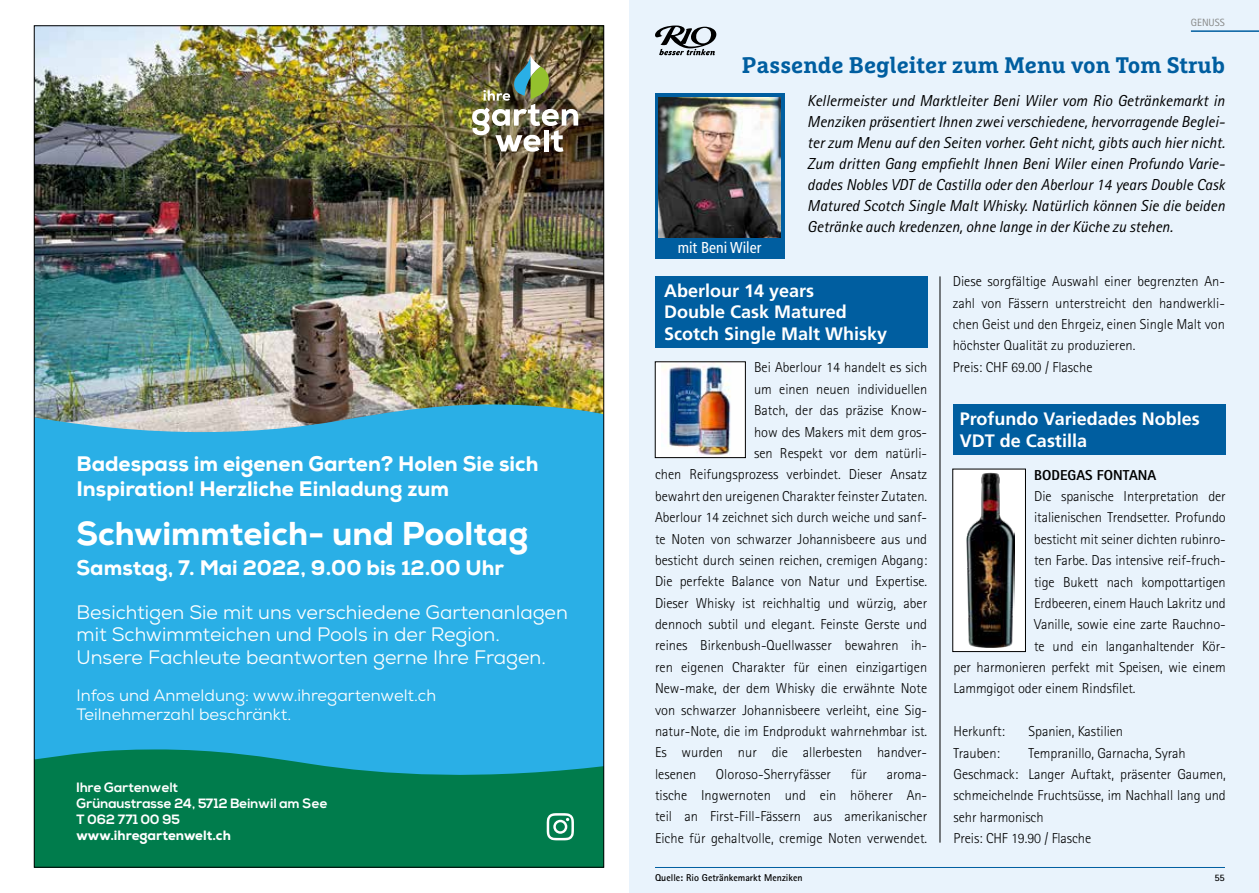
<style>
.page{position:relative;width:1259px;height:893px;background:#fff}
.page>*{position:absolute;margin:0;border:0;box-sizing:border-box;transform-origin:0 0}
.t1{font:800 33px "Nexa";color:#fff}
.t2{font:700 22.5px "Marselis Slab Pro";color:#005ea0}
.t3{font:800 21px/25.2px "Nexa";color:#fff}
.t4{font:19.5px/22.5px "Nexa";color:#fff}
.t5{font:700 18px/21.6px "Frutiger LT Std";color:#fff}
.t6{font:16.5px/19.8px "Nexa";color:#fff}
.t7{font:italic 15.9px/21px "Rotis Sans Serif Std";color:#000;text-align:justify}
.t8{font:condensed 15.75px "Frutiger LT Std";color:#fff}
.t9{font:300 14.4px/21.3px "Rotis Sans Serif Std";color:#000}
.t10{font:800 14.4px "Rotis Sans Serif Std";color:#000}
.t11{font:700 13.5px/16.2px "Nexa";color:#fff}
.t12{font:800 13.5px "Nexa";color:#fff}
.t13{font:10.5px "Rotis Sans Serif Std";color:#868786}
.t14{font:700 9.9px "Rotis Sans Serif Std";color:#000}
</style>
<div class="page">
<div style="left:34px;top:622px;width:570px;height:245px;background:#2aafe6"></div>
<img style="left:36px;top:28px;width:566px;height:373px">
<img style="left:472px;top:55px;width:106px;height:97px">
<svg style="left:36px;top:401px;width:566px;height:221px;background:#34aedf"></svg>
<svg style="left:36px;top:749px;width:566px;height:116px;background:#05825e"></svg>
<svg style="left:547px;top:813px;width:27px;height:27px"></svg>
<div style="left:629px;top:0;width:630px;height:893px;background:#e9f3fc"></div>
<hr style="left:1191px;top:30px;width:68px;height:2px;background:#005ea0">
<hr style="left:655px;top:867px;width:570px;height:1px;background:#005ea0">
<svg style="left:655px;top:26px;width:62px;height:29px"></svg>
<hr style="left:939px;top:276px;width:1px;height:567px;background:#000">
<div style="left:952px;top:469px;width:73px;height:183px;background:#fff"></div>
<img style="left:966px;top:472px;width:48px;height:176px">
<div style="left:953px;top:404px;width:272px;height:50px;background:#005ea0"></div>
<div style="left:655px;top:362px;width:90px;height:96px;background:#fff"></div>
<img style="left:661px;top:364px;width:70px;height:92px">
<div style="left:655px;top:276px;width:272px;height:72px;background:#005ea0"></div>
<div style="left:654px;top:94px;width:130px;height:165px;background:#005ea0"></div>
<img style="left:658px;top:97px;width:123px;height:140px">
<h3 class="t3" style="left:77px;top:451px;width:463px">Badespass im eigenen Garten? Holen Sie sich<br>Inspiration! Herzliche Einladung zum</h3>
<h1 class="t1" style="left:77px;top:513px;width:453px">Schwimmteich- und Pooltag</h1>
<h3 class="t3" style="left:77px;top:555px;width:429px">Samstag, 7. Mai 2022, 9.00 bis 12.00 Uhr</h3>
<h3 class="t4" style="left:77px;top:601px;width:493px">Besichtigen Sie mit uns verschiedene Gartenanlagen mit Schwimmteichen und Pools in der Region.<br>Unsere Fachleute beantworten gerne Ihre Fragen.</h3>
<p class="t6" style="left:77px;top:685px;width:361px">Infos und Anmeldung: www.ihregartenwelt.ch<br>Teilnehmerzahl beschränkt.</p>
<p class="t11" style="left:77px;top:779px;width:253px">Ihre Gartenwelt<br>Grünaustrasse 24, 5712 Beinwil am See<br>T 062 771 00 95</p>
<p class="t12" style="left:77px;top:827px;width:156px">www.ihregartenwelt.ch</p>
<p class="t13" style="left:1191px;top:16px;width:36px">GENUSS</p>
<h2 class="t2" style="left:742px;top:51px;width:485px">Passende Begleiter zum Menu von Tom Strub</h2>
<p class="t7" style="left:807px;top:90px;width:419px">Kellermeister und Marktleiter Beni Wiler vom Rio Getränkemarkt in Menziken präsentiert Ihnen zwei verschiedene, hervorragende Beglei&shy;ter zum Menu auf den Seiten vorher. Geht nicht, gibts auch hier nicht.<br>Zum dritten Gang empfiehlt Ihnen Beni Wiler einen Profundo Varie&shy;dades Nobles VDT de Castilla oder den Aberlour 14 years Double Cask Matured Scotch Single Malt Whisky. Natürlich können Sie die beiden Getränke auch kredenzen, ohne lange in der Küche zu stehen.</p>
<p class="t8" style="left:677px;top:238px;width:85px">mit Beni Wiler</p>
<p class="t5" style="left:664px;top:280px;width:225px">Aberlour 14 years<br>Double Cask Matured<br>Scotch Single Malt Whisky</p>
<p class="t9" style="left:754px;top:357px;width:175px">Bei Aberlour 14 handelt es sich</p>
<p class="t9" style="left:754px;top:379px;width:175px">um einen neuen individuellen</p>
<p class="t9" style="left:754px;top:400px;width:175px">Batch, der das präzise Know-</p>
<p class="t9" style="left:754px;top:421px;width:175px">how des Makers mit dem gros-</p>
<p class="t9" style="left:754px;top:443px;width:175px">sen Respekt vor dem natürli-</p>
<p class="t9" style="left:655px;top:464px;width:274px">chen Reifungsprozess verbindet. Dieser Ansatz</p>
<p class="t9" style="left:655px;top:485px;width:274px">bewahrt den ureigenen Charakter feinster Zutaten.</p>
<p class="t9" style="left:655px;top:507px;width:274px">Aberlour 14 zeichnet sich durch weiche und sanf-</p>
<p class="t9" style="left:655px;top:528px;width:274px">te Noten von schwarzer Johannisbeere aus und</p>
<p class="t9" style="left:655px;top:550px;width:274px">besticht durch seinen reichen, cremigen Abgang:</p>
<p class="t9" style="left:655px;top:571px;width:274px">Die perfekte Balance von Natur und Expertise.</p>
<p class="t9" style="left:655px;top:592px;width:274px">Dieser Whisky ist reichhaltig und würzig, aber</p>
<p class="t9" style="left:655px;top:614px;width:274px">dennoch subtil und elegant. Feinste Gerste und</p>
<p class="t9" style="left:655px;top:635px;width:274px">reines Birkenbush-Quellwasser bewahren ih-</p>
<p class="t9" style="left:655px;top:656px;width:274px">ren eigenen Charakter für einen einzigartigen</p>
<p class="t9" style="left:655px;top:678px;width:274px">New-make, der dem Whisky die erwähnte Note</p>
<p class="t9" style="left:655px;top:699px;width:274px">von schwarzer Johannisbeere verleiht, eine Sig-</p>
<p class="t9" style="left:655px;top:721px;width:274px">natur-Note, die im Endprodukt wahrnehmbar ist.</p>
<p class="t9" style="left:655px;top:742px;width:274px">Es wurden nur die allerbesten handver-</p>
<p class="t9" style="left:655px;top:763px;width:43px">lesenen</p>
<p class="t9" style="left:716px;top:763px;width:117px">Oloroso-Sherryfässer</p>
<p class="t9" style="left:851px;top:763px;width:18px">für</p>
<p class="t9" style="left:655px;top:763px;width:274px;text-align:justify;text-indent:232px">aroma&shy;tische Ingwernoten und ein höherer An&shy;teil an First-Fill-Fässern aus amerikanischer Eiche für gehaltvolle, cremige Noten verwendet.</p>
<p class="t9" style="left:952px;top:271px;width:274px">Diese sorgfältige Auswahl einer begrenzten An&shy;zahl von Fässern unterstreicht den handwerkli&shy;chen Geist und den Ehrgeiz, einen Single Malt von höchster Qualität zu produzieren.<br>Preis: CHF 69.00 / Flasche</p>
<p class="t5" style="left:960px;top:408px;width:241px">Profundo Variedades Nobles<br>VDT de Castilla</p>
<p class="t10" style="left:1034px;top:466px;width:124px">BODEGAS FONTANA</p>
<p class="t9" style="left:1034px;top:486px;width:193px">Die spanische Interpretation der</p>
<p class="t9" style="left:1034px;top:507px;width:193px">italienischen Trendsetter. Profundo</p>
<p class="t9" style="left:1034px;top:528px;width:193px">besticht mit seiner dichten rubinro-</p>
<p class="t9" style="left:1034px;top:550px;width:193px">ten Farbe. Das intensive reif-fruch-</p>
<p class="t9" style="left:1034px;top:571px;width:193px">tige Bukett nach kompottartigen</p>
<p class="t9" style="left:1034px;top:593px;width:193px">Erdbeeren, einem Hauch Lakritz und</p>
<p class="t9" style="left:1034px;top:614px;width:193px">Vanille, sowie eine zarte Rauchno-</p>
<p class="t9" style="left:1034px;top:635px;width:193px">te und ein langanhaltender Kör-</p>
<p class="t9" style="left:953px;top:657px;width:274px">per harmonieren perfekt mit Speisen, wie einem</p>
<p class="t9" style="left:953px;top:678px;width:183px">Lammgigot oder einem Rindsfilet.</p>
<p class="t9" style="left:953px;top:721px;width:53px">Herkunft:</p>
<p class="t9" style="left:1028px;top:721px;width:96px">Spanien, Kastilien</p>
<p class="t9" style="left:953px;top:742px;width:48px">Trauben:</p>
<p class="t9" style="left:953px;top:742px;width:274px;text-indent:75px">Tempranillo, Garnacha, Syrah Geschmack: Langer Auftakt, präsenter Gaumen, schmeichelnde Fruchtsüsse, im Nachhall lang und sehr harmonisch<br>Preis: CHF 19.90 / Flasche</p>
<p class="t14" style="left:655px;top:871px;width:149px">Quelle: Rio Getränkemarkt Menziken</p>
<p class="t14" style="left:1214px;top:871px;width:12px">55</p>
</div>
